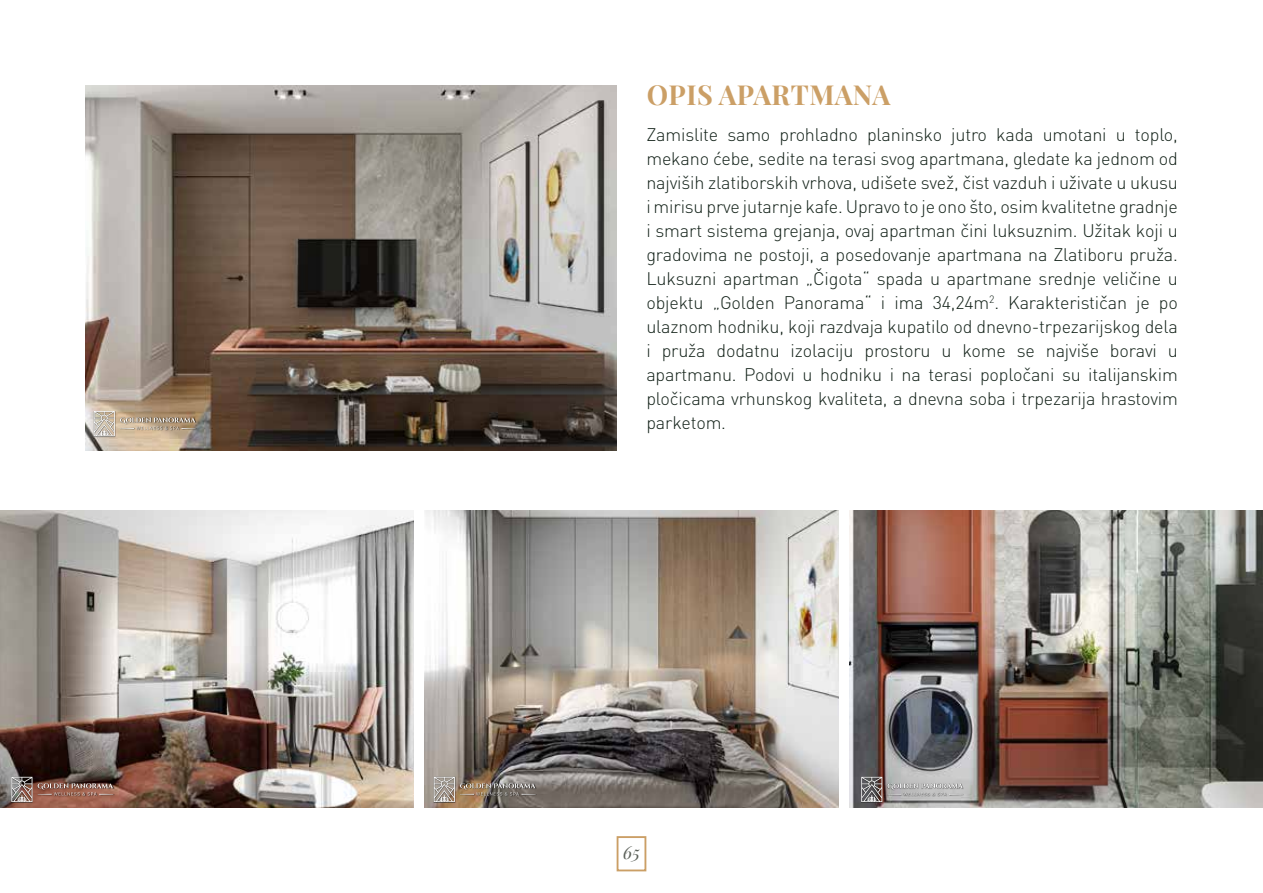
<style>
.page{position:relative;width:1263px;height:893px;background:#fff}
.page>*{position:absolute;margin:0;border:0;box-sizing:border-box;transform-origin:0 0}
.t1{font:27px "Playfair Display";letter-spacing:.01em;color:#cb9f66}
.t2{font:300 18px/24px "DIN Pro";letter-spacing:-.01em;color:#122118;text-align:justify}
.t3{font:italic 18px "Playfair Display";color:#5a5f58;scale:.95 1}
</style>
<div class="page">
<div style="left:617px;top:836px;width:29px;height:35px;border:2px solid #cb9f66"></div>
<img style="left:0;top:510px;width:414px;height:297px">
<img style="left:849px;top:510px;width:414px;height:297px">
<img style="left:424px;top:510px;width:414px;height:297px">
<img style="left:85px;top:85px;width:532px;height:366px">
<div style="left:93px;top:411px;width:104px;height:26px;background:#000;opacity:.75"></div>
<svg style="left:94px;top:411px;width:102px;height:25px;background:#bba891"></svg>
<div style="left:11px;top:776px;width:104px;height:27px;background:#000;opacity:.75"></div>
<svg style="left:11px;top:777px;width:21px;height:25px"></svg>
<svg style="left:38px;top:783px;width:75px;height:13px"></svg>
<div style="left:433px;top:776px;width:104px;height:27px;background:#000;opacity:.75"></div>
<svg style="left:434px;top:777px;width:102px;height:25px;background:#928577"></svg>
<div style="left:861px;top:776px;width:103px;height:27px;background:#000;opacity:.75"></div>
<svg style="left:861px;top:777px;width:102px;height:25px;background:#a7a5a5"></svg>
<h1 class="t1" style="left:647px;top:74px;width:245px">OPIS APARTMANA</h1>
<p class="t2" style="left:646px;top:122px;width:533px">Zamislite samo prohladno planinsko jutro kada umotani u toplo, mekano ćebe, sedite na terasi svog apartmana, gledate ka jednom od najviših zlatiborskih vrhova, udišete svež, čist vazduh i uživate u ukusu i mirisu prve jutarnje kafe. Upravo to je ono što, osim kvalitetne gradnje i smart sistema grejanja, ovaj apartman čini luksuznim. Užitak koji u gradovima ne postoji, a posedovanje apartmana na Zlatiboru pruža.<br>Luksuzni apartman „Čigota“ spada u apartmane srednje veličine u objektu „Golden Panorama“ i ima 34,24m<sup>2</sup>. Karakterističan je po ulaznom hodniku, koji razdvaja kupatilo od dnevno-trpezarijskog dela i pruža dodatnu izolaciju prostoru u kome se najviše boravi u apartmanu. Podovi u hodniku i na terasi popločani su italijanskim pločicama vrhunskog kvaliteta, a dnevna soba i trpezarija hrastovim parketom.</p>
<p class="t3" style="left:623px;top:838px;width:19px">65</p>
</div>
